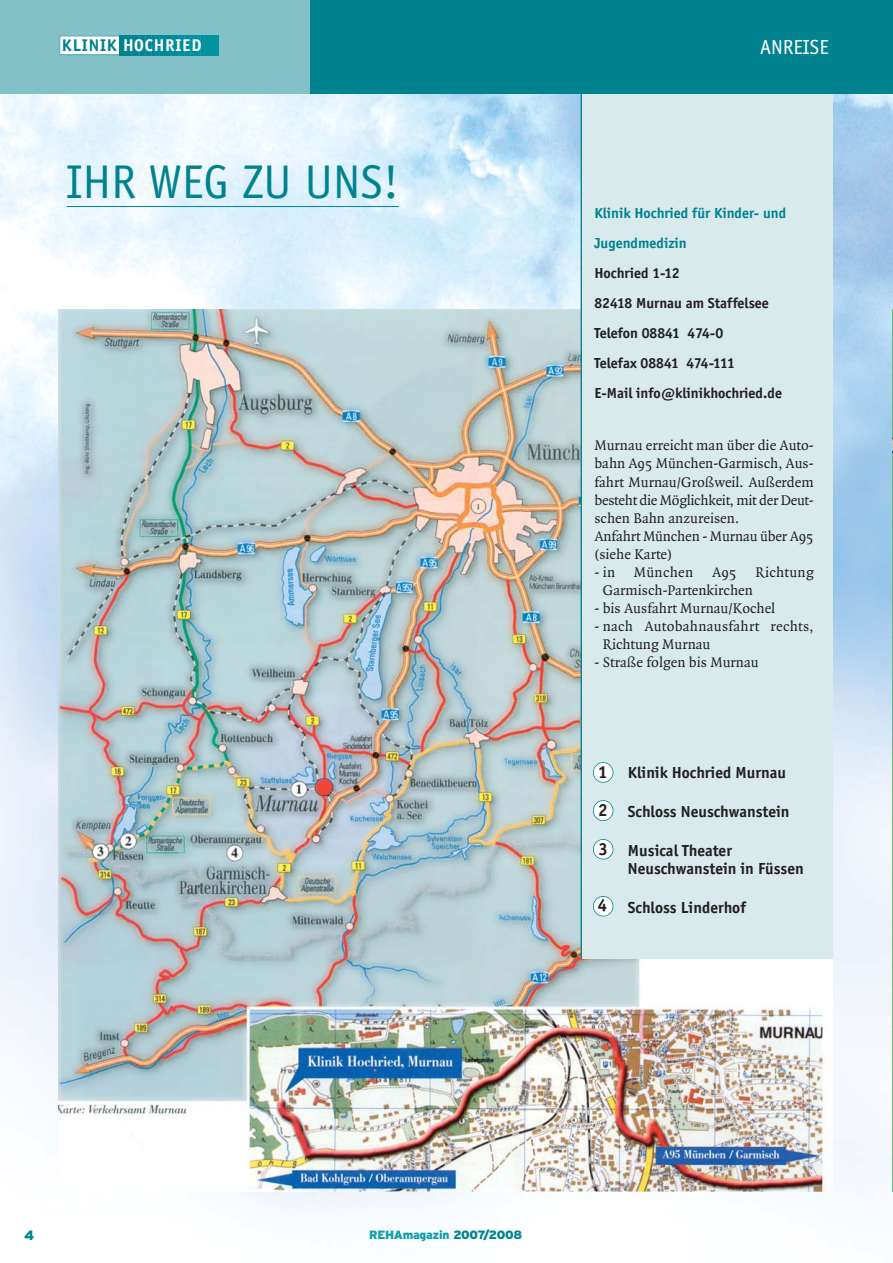
<style>
.page{position:relative;width:893px;height:1263px;background:#fff}
.page>*{position:absolute;margin:0;border:0;box-sizing:border-box;transform-origin:0 0}
.t1{font:48.75px "Officina Sans";color:#00828f}
.t2{font:21px "Officina Sans";color:#fff}
.t3{font:700 18px/38.4px "Officina Sans";color:#231f20;text-align:justify}
.t4{font:700 17.55px "Officina Sans";letter-spacing:.05em;color:#fff}
.t5{font:700 16.5px/18px "Officina Sans";color:#231f20}
.t6{font:15px/18px "Quadraat";color:#231f20}
.t7{font:700 15px/30px "Officina Sans";color:#231f20}
.t8{font:15px/18px "Quadraat";letter-spacing:.02em;color:#231f20}
.t9{font:700 15px/30px "Officina Sans";color:#00828f}
.t10{font:900 13.5px "Interstate";color:#00828f}
.t11{font:900 12px "Interstate";letter-spacing:-.02em;color:#119daa}
.s1{color:#00828f}
</style>
<div class="page">
<img style="left:0;top:0;width:893px;height:1213px">
<p class="t4" style="left:62px;top:38px;width:141px"><span class="s1">KLINIK</span> HOCHRIED</p>
<h2 class="t2" style="left:760px;top:39px;width:70px">ANREISE</h2>
<h1 class="t1" style="left:67px;top:163px;width:334px">IHR WEG ZU UNS!</h1>
<p class="t9" style="left:594px;top:200px;width:193px">Klinik Hochried für Kinder- und<br>Jugendmedizin</p>
<p class="t7" style="left:594px;top:260px;width:189px">Hochried 1-12<br>82418 Murnau am Staffelsee<br>Telefon 08841 474-0<br>Telefax 08841 474-111<br>E-Mail info@klinikhochried.de</p>
<p class="t6" style="left:594px;top:438px;width:221px">Murnau erreicht man über die Auto&shy;bahn A95 München-Garmisch, Aus&shy;fahrt Murnau/Großweil. Außerdem besteht die Möglichkeit, mit der Deut&shy;schen Bahn anzureisen.<br>Anfahrt München - Murnau über A95 (siehe Karte)</p>
<p class="t6" style="left:603px;top:564px;width:213px;text-indent:-8px">- in München A95 Richtung<br>Garmisch-Partenkirchen</p>
<p class="t6" style="left:594px;top:600px;width:182px">- bis Ausfahrt Murnau/Kochel</p>
<p class="t8" style="left:603px;top:618px;width:212px;text-indent:-8px">- nach Autobahnausfahrt rechts,<br>Richtung Murnau</p>
<p class="t6" style="left:594px;top:654px;width:166px">- Straße folgen bis Murnau</p>
<p class="t3" style="left:598px;top:754px;width:11px">1<br>2<br>3</p>
<p class="t3" style="left:598px;top:888px;width:11px">4</p>
<p class="t5" style="left:628px;top:764px;width:160px">Klinik Hochried Murnau</p>
<p class="t5" style="left:628px;top:803px;width:163px">Schloss Neuschwanstein</p>
<p class="t5" style="left:628px;top:842px;width:177px">Musical Theater<br>Neuschwanstein in Füssen</p>
<p class="t5" style="left:628px;top:899px;width:120px">Schloss Linderhof</p>
<p class="t10" style="left:24px;top:1230px;width:12px">4</p>
<p class="t11" style="left:369px;top:1230px;width:155px">REHAmagazin <span class="s1">2007/2008</span></p>
</div>
